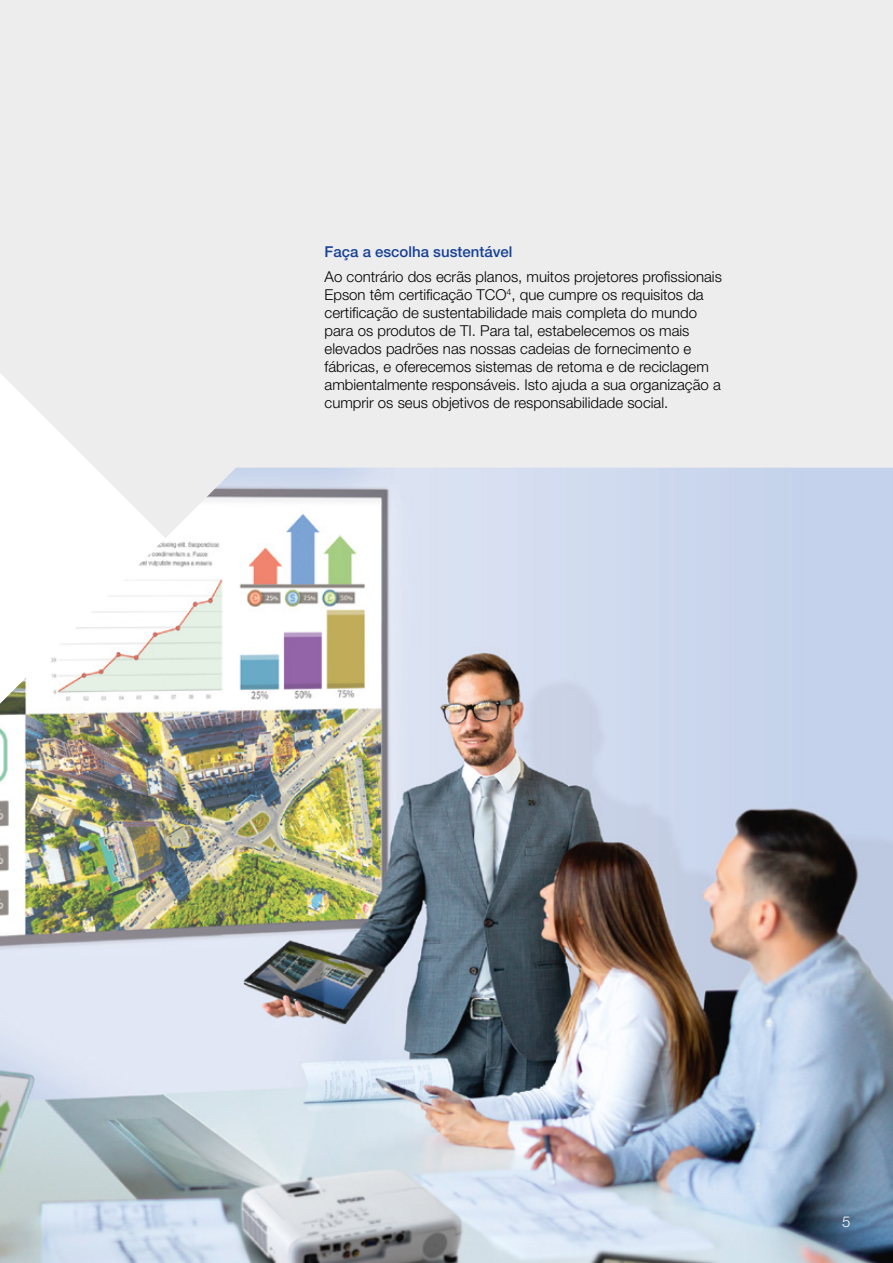
<style>
.page{position:relative;width:893px;height:1263px;background:#fff}
.page>*{position:absolute;margin:0;border:0;box-sizing:border-box;transform-origin:0 0}
.Brochure_Body_Copy{font:300 15px/18px "Helvetica Neue LT Pro";color:#000}
.Brochure_Small_Sub_H{font:500 15px "Helvetica Neue LT Pro";color:#164194}
.t1{font:300 15px "Helvetica Neue LT Pro";color:#fff}
</style>
<div class="page">
<div style="left:0;top:0;width:893px;height:468px;background:#ededed"></div>
<img style="left:0;top:468px;width:893px;height:795px">
<p class="Brochure_Small_Sub_H" style="left:325px;top:243px;width:189px">Faça a escolha sustentável</p>
<p class="Brochure_Body_Copy" style="left:325px;top:267px;width:399px">Ao contrário dos ecrãs planos, muitos projetores profissionais Epson têm certificação TCO<sup>4</sup>, que cumpre os requisitos da certificação de sustentabilidade mais completa do mundo para os produtos de TI. Para tal, estabelecemos os mais elevados padrões nas nossas cadeias de fornecimento e fábricas, e oferecemos sistemas de retoma e de reciclagem ambientalmente responsáveis. Isto ajuda a sua organização a cumprir os seus objetivos de responsabilidade social.</p>
<p class="t1" style="left:842px;top:1212px;width:10px">5</p>
</div>
